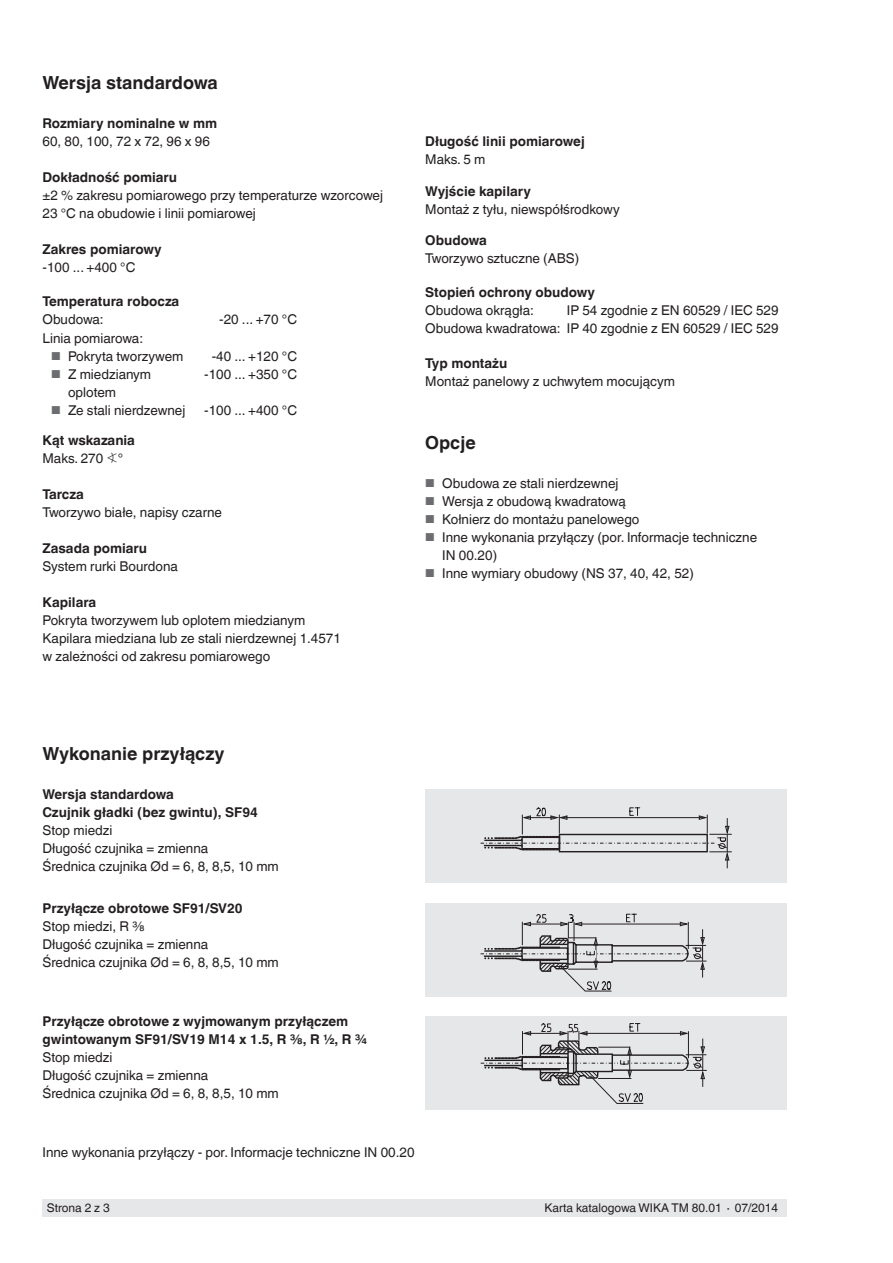
<style>
.page{position:relative;width:893px;height:1263px;background:#fff}
.page>*{position:absolute;margin:0;border:0;box-sizing:border-box;transform-origin:0 0}
._02_Subheadline1{font:700 18px "Helvetica World";color:#231f20}
._04_Running_text{font:13.5px/18px "Helvetica World";color:#231f20}
._03_Subheadline2{font:700 13.5px/18px "Helvetica World";color:#231f20}
._06_Small_text{font:12px "Helvetica World";color:#231f20}
.s1{font-size:11.55px;color:#6c6d70}
.s2{font-family:"Wika"}
</style>
<div class="page">
<div style="left:43px;top:1199px;width:744px;height:17px;background:#e6e7e9"></div>
<div style="left:425px;top:789px;width:362px;height:94px;background:#e6e7e9"></div>
<div style="left:425px;top:1016px;width:362px;height:94px;background:#e6e7e9"></div>
<div style="left:425px;top:903px;width:362px;height:93px;background:#e6e7e9"></div>
<svg style="left:480px;top:913px;width:226px;height:79px"></svg>
<svg style="left:480px;top:807px;width:252px;height:61px"></svg>
<hr style="left:525px;top:817px;width:31px;height:1px;background:#231f20">
<svg style="left:481px;top:1023px;width:226px;height:81px"></svg>
<p class="_02_Subheadline1" style="left:43px;top:73px;width:177px">Wersja standardowa</p>
<p class="_03_Subheadline2" style="left:43px;top:115px;width:176px">Rozmiary nominalne w mm</p>
<p class="_04_Running_text" style="left:43px;top:133px;width:169px">60, 80, 100, 72 x 72, 96 x 96</p>
<p class="_03_Subheadline2" style="left:43px;top:169px;width:136px">Dokładność pomiaru</p>
<p class="_04_Running_text" style="left:43px;top:187px;width:342px">±2 % zakresu pomiarowego przy temperaturze wzorcowej</p>
<p class="_04_Running_text" style="left:43px;top:205px;width:215px">23 °C na obudowie i linii pomiarowej</p>
<p class="_03_Subheadline2" style="left:43px;top:241px;width:121px">Zakres pomiarowy</p>
<p class="_04_Running_text" style="left:43px;top:259px;width:94px">-100 ... +400 °C</p>
<p class="_03_Subheadline2" style="left:43px;top:292px;width:138px">Temperatura robocza</p>
<p class="_04_Running_text" style="left:43px;top:311px;width:63px">Obudowa:</p>
<p class="_04_Running_text" style="left:219px;top:311px;width:79px">-20 ... +70 °C</p>
<p class="_04_Running_text" style="left:43px;top:329px;width:102px">Linia pomiarowa:</p>
<p class="_04_Running_text" style="left:51px;top:347px;width:134px"><span class="s1">■</span> Pokryta tworzywem</p>
<p class="_04_Running_text" style="left:212px;top:347px;width:87px">-40 ... +120 °C</p>
<p class="_04_Running_text" style="left:68px;top:365px;width:85px;text-indent:-17px"><span class="s1">■</span> Z miedzianym oplotem</p>
<p class="_04_Running_text" style="left:204px;top:365px;width:94px">-100 ... +350 °C</p>
<p class="_04_Running_text" style="left:51px;top:401px;width:136px"><span class="s1">■</span> Ze stali nierdzewnej</p>
<p class="_04_Running_text" style="left:204px;top:401px;width:94px">-100 ... +400 °C</p>
<p class="_03_Subheadline2" style="left:43px;top:431px;width:94px">Kąt wskazania</p>
<p class="_04_Running_text" style="left:43px;top:449px;width:82px">Maks. 270 <span class="s2">p</span>°</p>
<p class="_03_Subheadline2" style="left:43px;top:485px;width:43px">Tarcza</p>
<p class="_04_Running_text" style="left:43px;top:503px;width:181px">Tworzywo białe, napisy czarne</p>
<p class="_03_Subheadline2" style="left:43px;top:539px;width:106px">Zasada pomiaru</p>
<p class="_04_Running_text" style="left:43px;top:557px;width:137px">System rurki Bourdona</p>
<p class="_03_Subheadline2" style="left:43px;top:593px;width:55px">Kapilara</p>
<p class="_04_Running_text" style="left:43px;top:611px;width:264px">Pokryta tworzywem lub oplotem miedzianym</p>
<p class="_04_Running_text" style="left:43px;top:629px;width:300px">Kapilara miedziana lub ze stali nierdzewnej 1.4571</p>
<p class="_04_Running_text" style="left:43px;top:647px;width:229px">w zależności od zakresu pomiarowego</p>
<p class="_03_Subheadline2" style="left:425px;top:133px;width:161px">Długość linii pomiarowej</p>
<p class="_04_Running_text" style="left:425px;top:151px;width:62px">Maks. 5 m</p>
<p class="_03_Subheadline2" style="left:425px;top:182px;width:107px">Wyjście kapilary</p>
<p class="_04_Running_text" style="left:425px;top:200px;width:196px">Montaż z tyłu, niewspółśrodkowy</p>
<p class="_03_Subheadline2" style="left:425px;top:232px;width:63px">Obudowa</p>
<p class="_04_Running_text" style="left:425px;top:250px;width:155px">Tworzywo sztuczne (ABS)</p>
<p class="_03_Subheadline2" style="left:425px;top:283px;width:171px">Stopień ochrony obudowy</p>
<p class="_04_Running_text" style="left:425px;top:301px;width:110px">Obudowa okrągła:</p>
<p class="_04_Running_text" style="left:567px;top:301px;width:213px">IP 54 zgodnie z EN 60529 / IEC 529</p>
<p class="_04_Running_text" style="left:425px;top:320px;width:137px">Obudowa kwadratowa:</p>
<p class="_04_Running_text" style="left:567px;top:320px;width:213px">IP 40 zgodnie z EN 60529 / IEC 529</p>
<p class="_03_Subheadline2" style="left:425px;top:354px;width:84px">Typ montażu</p>
<p class="_04_Running_text" style="left:425px;top:372px;width:251px">Montaż panelowy z uchwytem mocującym</p>
<p class="_02_Subheadline1" style="left:425px;top:432px;width:52px">Opcje</p>
<p class="_04_Running_text" style="left:425px;top:474px;width:195px"><span class="s1">■</span> Obudowa ze stali nierdzewnej</p>
<p class="_04_Running_text" style="left:425px;top:492px;width:202px"><span class="s1">■</span> Wersja z obudową kwadratową</p>
<p class="_04_Running_text" style="left:425px;top:510px;width:216px"><span class="s1">■</span> Kołnierz do montażu panelowego</p>
<p class="_04_Running_text" style="left:442px;top:528px;width:316px;text-indent:-17px"><span class="s1">■</span> Inne wykonania przyłączy (por. Informacje techniczne<br>IN 00.20)</p>
<p class="_04_Running_text" style="left:425px;top:564px;width:270px"><span class="s1">■</span> Inne wymiary obudowy (NS 37, 40, 42, 52)</p>
<p class="_02_Subheadline1" style="left:42px;top:743px;width:183px">Wykonanie przyłączy</p>
<p class="_03_Subheadline2" style="left:42px;top:785px;width:133px">Wersja standardowa</p>
<p class="_03_Subheadline2" style="left:42px;top:803px;width:217px">Czujnik gładki (bez gwintu), SF94</p>
<p class="_04_Running_text" style="left:42px;top:821px;width:72px">Stop miedzi</p>
<p class="_04_Running_text" style="left:42px;top:839px;width:167px">Długość czujnika = zmienna</p>
<p class="_04_Running_text" style="left:42px;top:857px;width:238px">Średnica czujnika Ød = 6, 8, 8,5, 10 mm</p>
<p class="_03_Subheadline2" style="left:42px;top:899px;width:202px">Przyłącze obrotowe SF91/SV20</p>
<p class="_04_Running_text" style="left:42px;top:917px;width:104px">Stop miedzi, R ⅜</p>
<p class="_04_Running_text" style="left:42px;top:935px;width:167px">Długość czujnika = zmienna</p>
<p class="_04_Running_text" style="left:42px;top:953px;width:238px">Średnica czujnika Ød = 6, 8, 8,5, 10 mm</p>
<p class="_03_Subheadline2" style="left:42px;top:1012px;width:326px">Przyłącze obrotowe z wyjmowanym przyłączem gwintowanym SF91/SV19 M14 x 1.5, R ⅜, R ½, R ¾</p>
<p class="_04_Running_text" style="left:42px;top:1048px;width:72px">Stop miedzi</p>
<p class="_04_Running_text" style="left:42px;top:1066px;width:167px">Długość czujnika = zmienna</p>
<p class="_04_Running_text" style="left:42px;top:1084px;width:238px">Średnica czujnika Ød = 6, 8, 8,5, 10 mm</p>
<p class="_04_Running_text" style="left:43px;top:1143px;width:373px">Inne wykonania przyłączy - por. Informacje techniczne IN 00.20</p>
<p class="_06_Small_text" style="left:47px;top:1201px;width:65px">Strona 2 z 3</p>
<p class="_06_Small_text" style="left:544px;top:1201px;width:235px">Karta katalogowa WIKA TM 80.01 ∙ 07/2014</p>
</div>
